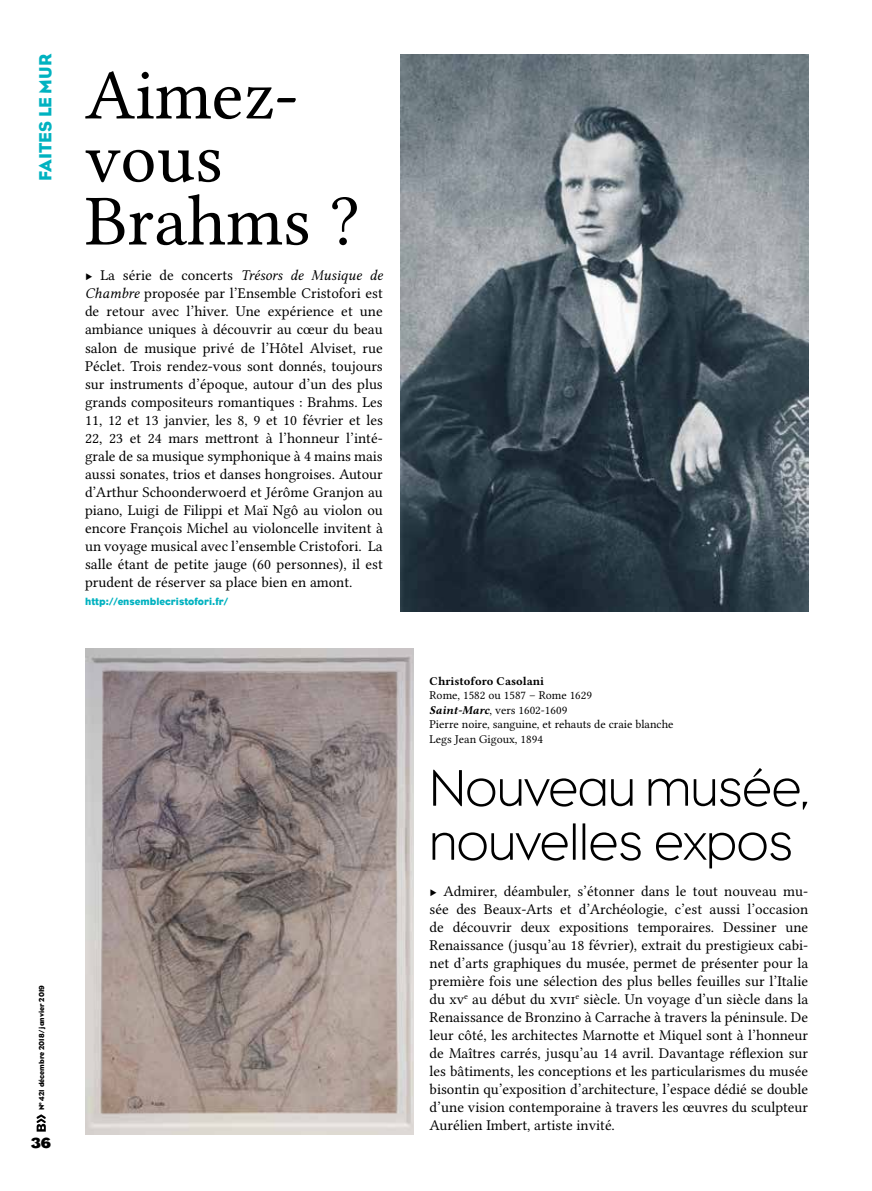
<style>
.page{position:relative;width:872px;height:1191px;background:#fff}
.page>*{position:absolute;margin:0;border:0;box-sizing:border-box;transform-origin:0 0}
.t1{font:72px/63px "Lin Libertine O";color:#000}
.t2{font:300 52.5px/54px "Eagle";color:#000}
.t3{font:18px "Bureau Eagle";color:#00b2c0}
.t4{font:15px/18px "Lin Libertine O";color:#000;text-align:justify}
.t5{font:700 15px "Bureau Eagle";color:#000}
.t6{font:12px/14.4px "Lin Libertine O";color:#000}
.t7{font:12px "Lin Libertine OB";color:#000}
.t8{font:10.5px "Bureau Eagle";color:#00b2c0}
.t9{font:7.5px "Bureau Eagle";color:#000}
.s1{font-family:"Lin Libertine OI"}
.s2{font-family:"Lin Libertine OBI"}
</style>
<div class="page">
<svg style="left:37px;top:1114px;width:9px;height:17px"></svg>
<img style="left:401px;top:54px;width:407px;height:558px">
<img style="left:85px;top:648px;width:329px;height:486px">
<p class="t3" style="left:35px;top:181px;width:128px;rotate:-90deg">FAITES LE MUR</p>
<h1 class="t1" style="left:85px;top:64px;width:277px">Aimez&shy;vous<br>Brahms ?</h1>
<p class="t4" style="left:85px;top:267px;width:299px">▶ La série de concerts <span class="s1">Trésors de Musique de Chambre</span> proposée par l’Ensemble Cristofori est de retour avec l’hiver. Une expérience et une ambiance uniques à découvrir au cœur du beau salon de musique privé de l’Hôtel Alviset, rue Péclet. Trois rendez-vous sont donnés, toujours sur instruments d’époque, autour d’un des plus grands compositeurs romantiques : Brahms. Les 11, 12 et 13 janvier, les 8, 9 et 10 février et les 22, 23 et 24 mars mettront à l’honneur l’inté&shy;grale de sa musique symphonique à 4 mains mais aussi sonates, trios et danses hongroises. Autour d’Arthur Schoonderwoerd et Jérôme Granjon au piano, Luigi de Filippi et Maï Ngô au violon ou encore François Michel au violoncelle invitent à un voyage musical avec l’ensemble Cristofori. La salle étant de petite jauge (60 personnes), il est prudent de réserver sa place bien en amont.</p>
<p class="t8" style="left:85px;top:595px;width:145px">http://ensemblecristofori.fr/</p>
<p class="t9" style="left:37px;top:1110px;width:126px;rotate:-90deg">N<sup>o</sup> 421 décembre 2018/ janvier 2019</p>
<p class="t5" style="left:31px;top:1134px;width:21px">36</p>
<p class="t7" style="left:429px;top:673px;width:116px">Christoforo Casolani</p>
<p class="t6" style="left:429px;top:688px;width:245px">Rome, 1582 ou 1587 – Rome 1629<br><span class="s2">Saint-Marc</span>, vers 1602-1609<br>Pierre noire, sanguine, et rehauts de craie blanche<br>Legs Jean Gigoux, 1894</p>
<h2 class="t2" style="left:429px;top:761px;width:380px">Nouveau musée, nouvelles expos</h2>
<p class="t4" style="left:429px;top:882px;width:380px">▶ Admirer, déambuler, s’étonner dans le tout nouveau mu&shy;sée des Beaux-Arts et d’Archéologie, c’est aussi l’occasion de découvrir deux expositions temporaires. Dessiner une Renaissance (jusqu’au 18 février), extrait du prestigieux cabi&shy;net d’arts graphiques du musée, permet de présenter pour la première fois une sélection des plus belles feuilles sur l’Italie du xv<sup>e</sup> au début du xvii<sup>e</sup> siècle. Un voyage d’un siècle dans la Renaissance de Bronzino à Carrache à travers la péninsule. De leur côté, les architectes Marnotte et Miquel sont à l’honneur de Maîtres carrés, jusqu’au 14 avril. Davantage réflexion sur les bâtiments, les conceptions et les particularismes du musée bisontin qu’exposition d’architecture, l’espace dédié se double d’une vision contemporaine à travers les œuvres du sculpteur Aurélien Imbert, artiste invité.</p>
</div>
